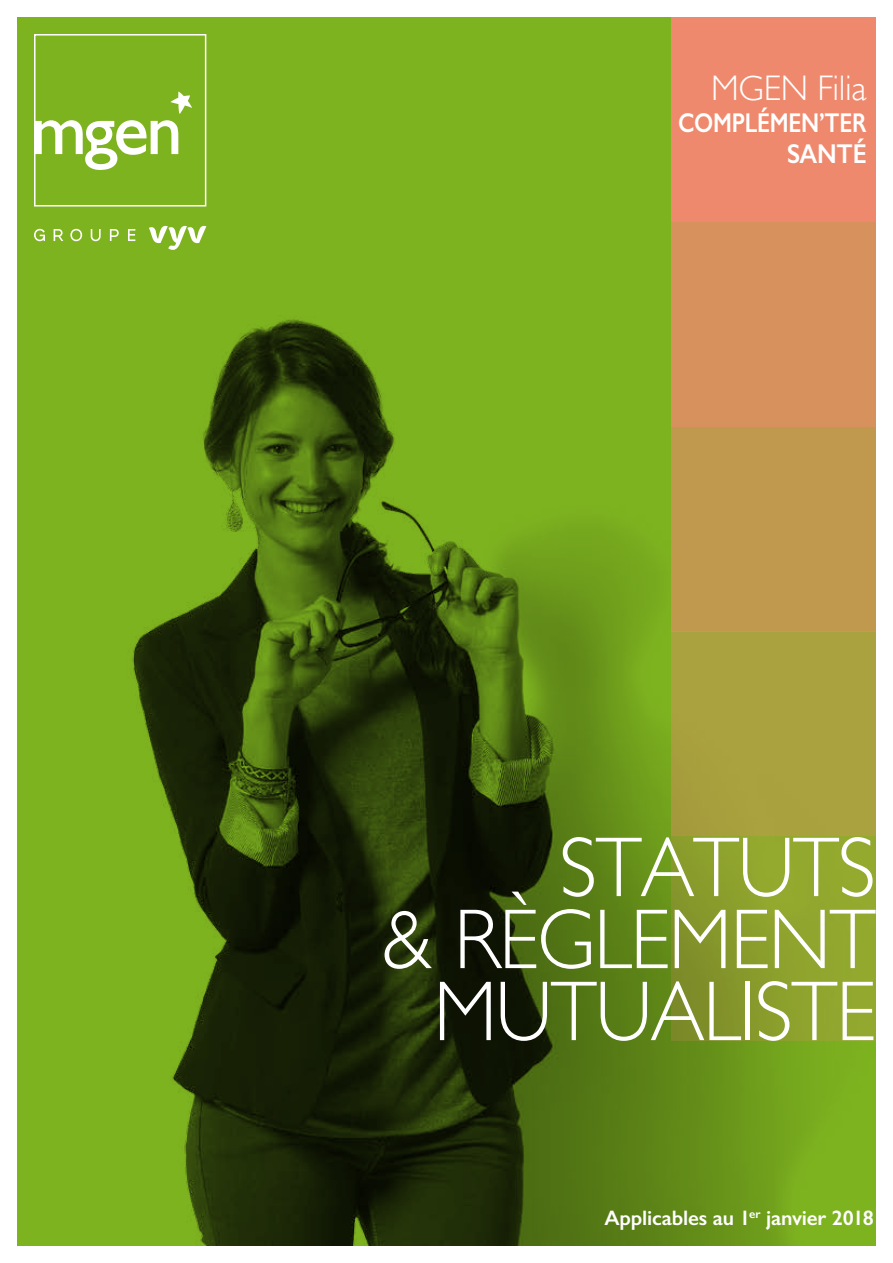
<style>
.page{position:relative;width:893px;height:1263px;background:#fff}
.page>*{position:absolute;margin:0;border:0;box-sizing:border-box;transform-origin:0 0}
.t1{font:300 85.5px/72px "Gill Sans";letter-spacing:-.02em;color:#fff;text-align:right;scale:.95 1}
.t2{font:300 35.55px "Gill Sans";letter-spacing:-.01em;color:#fff}
.t3{font:600 27.3px/31.5px "Gill Sans";letter-spacing:-.01em;color:#fff;text-align:right;scale:.83 1}
.t4{font:600 21px "Gill Sans";letter-spacing:-.01em;color:#fff}
</style>
<div class="page">
<div style="left:17px;top:17px;width:859px;height:1229px;background:#7eb320"></div>
<img style="left:38px;top:153px;width:633px;height:1093px">
<div style="left:671px;top:1041px;width:205px;height:205px;background:linear-gradient(to right,#608818,#83bb21)"></div>
<div style="left:671px;top:631px;width:205px;height:205px;background:#aaa23e"></div>
<div style="left:671px;top:836px;width:205px;height:205px;background:linear-gradient(to right,#82922a,#96ae2f)"></div>
<div style="left:671px;top:427px;width:205px;height:204px;background:#c1994e"></div>
<div style="left:671px;top:222px;width:205px;height:205px;background:#d7915d"></div>
<div style="left:671px;top:17px;width:205px;height:205px;background:#ee896d"></div>
<svg style="left:171px;top:92px;width:21px;height:22px"></svg>
<svg style="left:37px;top:120px;width:141px;height:50px"></svg>
<div style="left:34px;top:34px;width:172px;height:173px;border:2px solid #fff"></div>
<svg style="left:34px;top:229px;width:11px;height:12px"></svg>
<svg style="left:54px;top:229px;width:9px;height:12px"></svg>
<svg style="left:70px;top:229px;width:12px;height:12px"></svg>
<svg style="left:91px;top:229px;width:10px;height:12px"></svg>
<svg style="left:110px;top:229px;width:9px;height:12px"></svg>
<svg style="left:128px;top:229px;width:7px;height:12px"></svg>
<svg style="left:149px;top:226px;width:57px;height:24px"></svg>
<p class="t2" style="left:711px;top:60px;width:157px">MGEN Filia</p>
<p class="t3" style="left:678px;top:106px;width:229px">COMPLÉMEN’TER<br>SANTÉ</p>
<p class="t1" style="left:382px;top:828px;width:521px">STATUTS<br>&amp; RÈGLEMENT<br>MUTUALISTE</p>
<p class="t4" style="left:604px;top:1205px;width:271px">Applicables au 1<sup>er</sup> janvier 2018</p>
</div>
